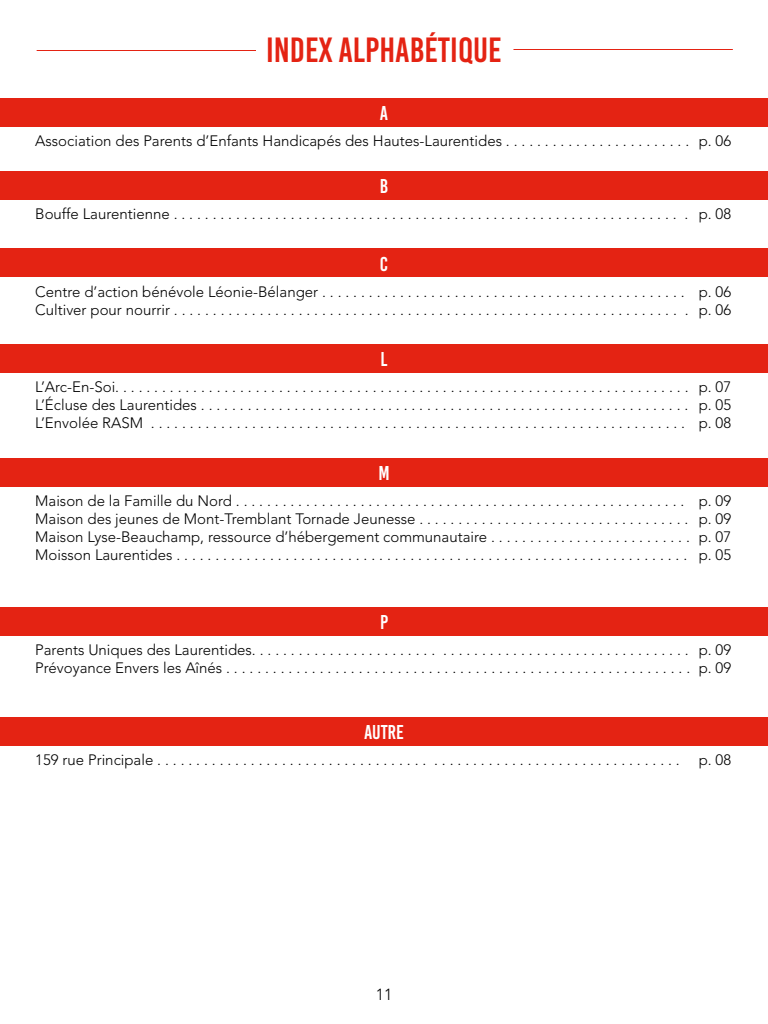
<style>
.page{position:relative;width:768px;height:1024px;background:#fff}
.page>*{position:absolute;margin:0;border:0;box-sizing:border-box;transform-origin:0 0}
.t1{font:35px "Bebas Kai";color:#e42313}
.t2{font:20px "Bebas Kai";color:#fff}
.t3{font:300 16px "Avenir LT Std";color:#000}
.t4{font:300 15px/18px "Avenir LT Std";color:#000}
</style>
<div class="page">
<div style="left:0;top:98px;width:768px;height:28px;background:#e42313"></div>
<hr style="left:37px;top:50px;width:219px;height:1px;background:#e42313">
<hr style="left:513px;top:49px;width:220px;height:1px;background:#e42313">
<div style="left:0;top:249px;width:768px;height:28px;background:#e42313"></div>
<div style="left:0;top:344px;width:768px;height:28px;background:#e42313"></div>
<div style="left:0;top:458px;width:768px;height:28px;background:#e42313"></div>
<div style="left:0;top:607px;width:768px;height:28px;background:#e42313"></div>
<div style="left:0;top:717px;width:768px;height:28px;background:#e42313"></div>
<div style="left:0;top:171px;width:768px;height:28px;background:#e42313"></div>
<h1 class="t1" style="left:266px;top:31px;width:237px">INDEX ALPHABÉTIQUE</h1>
<h2 class="t2" style="left:380px;top:102px;width:10px">A</h2>
<p class="t4" style="left:35px;top:132px;width:653px">Association des Parents d’Enfants Handicapés des Hautes-Laurentides . . . . . . . . . . . . . . . . . . . . . . . .</p>
<p class="t4" style="left:699px;top:132px;width:34px">p. 06</p>
<h2 class="t2" style="left:380px;top:175px;width:10px">B</h2>
<p class="t4" style="left:35px;top:205px;width:698px">Bouffe Laurentienne ................................................................. . p. 08</p>
<h2 class="t2" style="left:380px;top:253px;width:10px">C</h2>
<p class="t4" style="left:35px;top:282px;width:652px">Centre d’action bénévole Léonie-Bélanger ...............................................<br>Cultiver pour nourrir ................................................................. .</p>
<p class="t4" style="left:699px;top:282px;width:34px">p. 06 p. 06</p>
<h2 class="t2" style="left:381px;top:348px;width:9px">L</h2>
<p class="t4" style="left:35px;top:378px;width:652px;text-align:justify">L’Arc-En-Soi..........................................................................<br>L’Écluse des Laurentides ...............................................................<br>L’Envolée RASM .....................................................................</p>
<p class="t4" style="left:699px;top:378px;width:34px;text-align:justify">p. 07 p. 05 p. 08</p>
<h2 class="t2" style="left:378px;top:462px;width:13px">M</h2>
<p class="t4" style="left:35px;top:492px;width:654px">Maison de la Famille du Nord ..........................................................<br>Maison des jeunes de Mont-Tremblant Tornade Jeunesse . . . . . . . . . . . . . . . . . . . . . . . . . . . . . . . . . . .<br>Maison Lyse-Beauchamp, ressource d’hébergement communautaire . . . . . . . . . . . . . . . . . . . . . . . . . .<br>Moisson Laurentides ..................................................................</p>
<p class="t4" style="left:699px;top:492px;width:34px;text-align:justify">p. 09 p. 09 p. 07 p. 05</p>
<h2 class="t2" style="left:380px;top:611px;width:10px">P</h2>
<p class="t4" style="left:35px;top:641px;width:654px">Parents Uniques des Laurentides........................ ................................<br>Prévoyance Envers les Aînés ............................................................</p>
<p class="t4" style="left:699px;top:641px;width:34px">p. 09 p. 09</p>
<h2 class="t2" style="left:364px;top:721px;width:41px">AUTRE</h2>
<p class="t4" style="left:35px;top:751px;width:644px">159 rue Principale ................................... ................................</p>
<p class="t4" style="left:699px;top:751px;width:34px">p. 08</p>
<p class="t3" style="left:376px;top:985px;width:18px">11</p>
</div>
